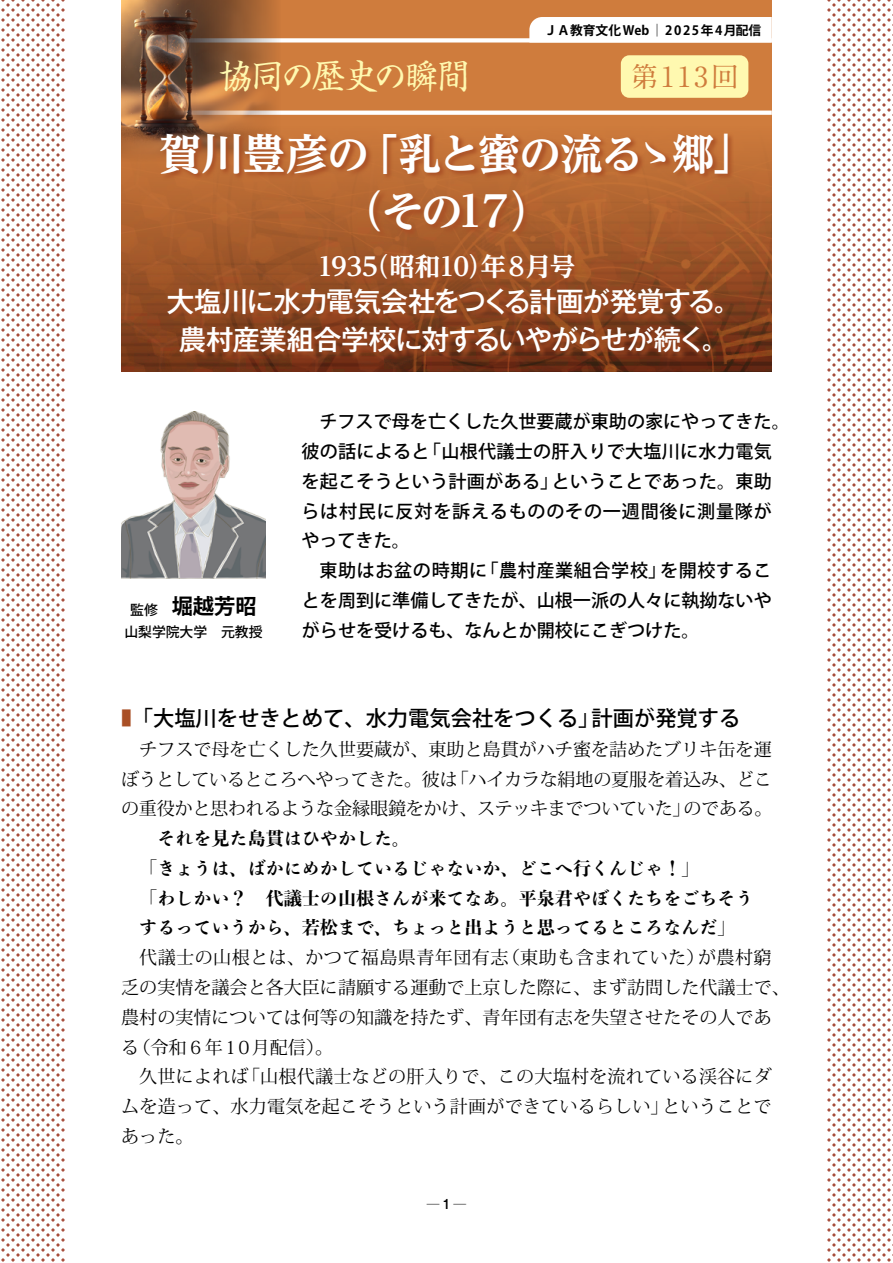
<style>
.page{position:relative;width:893px;height:1263px;background:#fff}
.page>*{position:absolute;margin:0;border:0;box-sizing:border-box;transform-origin:0 0}
.t1{font:700 expanded 42.45px/57.4px "UD Reimin Pro";letter-spacing:-.04em;color:#fff;text-align:center}
.t2{font:34.05px "Shinsei Kai Pro CBSK1";letter-spacing:-.075em;color:#fff9b0}
.t3{font:500 27.6px/38.2px "Gothic MB101 Pro";letter-spacing:-.04em;color:#fff;text-align:center}
.t4{font:700 27.6px "A1 Mincho Std";letter-spacing:.1em;color:#cf7c3d}
.t5{font:700 expanded 25.5px "UD Reimin Pro";letter-spacing:-.05em;color:#fff}
.t6{font:500 21.3px "Koz Go Pro";color:#000}
.t7{font:700 21.3px "Koz Go Pro";color:#000}
.t8{font:18px/29.7px "Koz Min Pro";color:#000;text-align:justify}
.t9{font:500 18px/29.7px "Koz Go Pro";letter-spacing:.01em;color:#000}
.t10{font:800 18px/29.7px "Yu Min";color:#000}
.t11{font:500 13.8px "Koz Go Pro";color:#000}
.t12{font:700 12.75px "Koz Go Pro";color:#000}
.t13{font:500 12.75px "Gothic MB101 Pro";color:#000}
.s1{font-weight:500;font-size:13.8px}
.s2{color:#a94f25}
</style>
<div class="page">
<svg style="left:1px;top:0;width:64px;height:1262px"></svg>
<svg style="left:827px;top:0;width:66px;height:1262px"></svg>
<img style="left:121px;top:0;width:651px;height:371px">
<svg style="left:281px;top:111px;width:491px;height:4px"></svg>
<div style="left:121px;top:38px;width:651px;height:5px;background:#fff"></div>
<img style="left:121px;top:412px;width:145px;height:167px">
<img style="left:121px;top:0;width:160px;height:163px">
<svg style="left:160px;top:132px;width:574px;height:228px;background:#a15528"></svg>
<div style="left:621px;top:55px;width:127px;height:43px;background:#fff9b0;border-radius:9px"></div>
<svg style="left:529px;top:17px;width:243px;height:26px"></svg>
<h2 class="t2" style="left:219px;top:50px;width:253px">協同の歴史の瞬間</h2>
<p class="t12" style="left:545px;top:22px;width:218px">ＪＡ教育文化Web│2025年4月配信</p>
<h3 class="t4" style="left:630px;top:54px;width:110px">第113回</h3>
<h1 class="t1" style="left:159px;top:125px;width:597px">賀川豊彦の「乳と蜜の流るゝ郷」（その17）</h1>
<h3 class="t5" style="left:318px;top:246px;width:259px">1935（昭和10）年８月号</h3>
<h3 class="t3" style="left:167px;top:279px;width:575px">大塩川に水力電気会社をつくる計画が発覚する。農村産業組合学校に対するいやがらせが続く。</h3>
<p class="t7" style="left:130px;top:592px;width:128px"><span class="s1">監修　</span>堀越芳昭</p>
<p class="t11" style="left:124px;top:623px;width:140px">山梨学院大学　元教授</p>
<p class="t9" style="left:301px;top:408px;width:490px;text-indent:18px">チフスで母を亡くした久世要蔵が東助の家にやってきた。彼の話によると「山根代議士の肝入りで大塩川に水力電気を起こそうという計画がある」ということであった。東助らは村民に反対を訴えるもののその一週間後に測量隊がやってきた。</p>
<p class="t9" style="left:302px;top:557px;width:471px;text-align:justify;text-indent:18px">東助はお盆の時期に「農村産業組合学校」を開校することを周到に準備してきたが、山根一派の人々に執拗ないやがらせを受けるも、なんとか開校にこぎつけた。</p>
<p class="t6" style="left:121px;top:704px;width:621px"><span class="s2">■　</span>「大塩川をせきとめて、水力電気会社をつくる」計画が発覚する</p>
<p class="t8" style="left:121px;top:734px;width:653px;text-indent:18px">チフスで母を亡くした久世要蔵が、東助と島貫がハチ蜜を詰めたブリキ缶を運ぼうとしているところへやってきた。彼は「ハイカラな絹地の夏服を着込み、どこの重役かと思われるような金縁眼鏡をかけ、ステッキまでついていた」のである。</p>
<p class="t10" style="left:139px;top:824px;width:616px;text-indent:18px">それを見た島貫はひやかした。<br>「きょうは、ばかにめかしているじゃないか、どこへ行くんじゃ！」<br>「わしかい？　代議士の山根さんが来てなあ。平泉君やぼくたちをごちそうするっていうから、若松まで、ちょっと出ようと思ってるところなんだ」</p>
<p class="t8" style="left:121px;top:942px;width:670px;text-align:left;text-indent:18px">代議士の山根とは、かつて福島県青年団有志（東助も含まれていた）が農村窮乏の実情を議会と各大臣に請願する運動で上京した際に、まず訪問した代議士で、農村の実情については何等の知識を持たず、青年団有志を失望させたその人である（令和６年10月配信）。</p>
<p class="t8" style="left:121px;top:1061px;width:652px;text-indent:18px">久世によれば「山根代議士などの肝入りで、この大塩村を流れている渓谷にダムを造って、水力電気を起こそうという計画ができているらしい」ということであった。</p>
<p class="t13" style="left:427px;top:1194px;width:41px">─1─</p>
</div>
